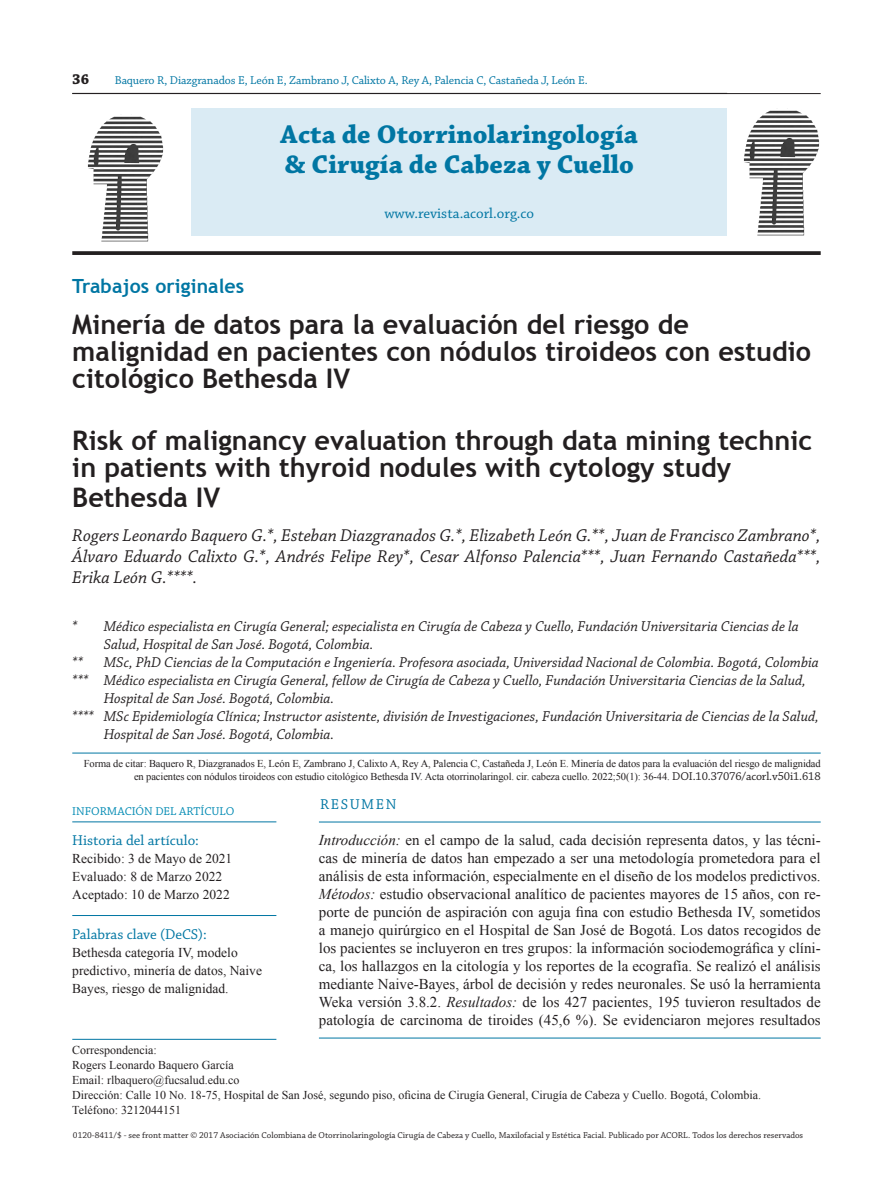
<style>
.page{position:relative;width:893px;height:1191px;background:#fff}
.page>*{position:absolute;margin:0;border:0;box-sizing:border-box;transform-origin:0 0}
.TITULO_CAPITULOS_SEC{font:700 27px/27px "Trebuchet MS";color:#231f20}
.TITULO_PAGINA_CREDIT{font:700 27px "Chaparral Pro";color:#0076a3}
.TITULO_SECCION{font:700 19.5px "Trebuchet MS";letter-spacing:.005em;color:#0076a3}
.AUTOR_NOMBRE{font:italic 18px/21px "Chaparral Pro";color:#231f20;text-align:justify}
.TEXTO_GENERAL{font:15px/18px "Times New Roman";color:#231f20;text-align:justify}
.AUTOR_DATOS{font:italic 15px/18px "Chaparral Pro";color:#231f20}
.PALABRA_CLAVE{font:15px "Chaparral Pro";color:#0076a3}
.TITULO_PAGINA_CREDIT-2{font:15px "Chaparral Pro";color:#0076a3}
.TITULO_REFERENCIAS{font:15px "Chaparral Pro";letter-spacing:.105em;color:#0076a3}
.t1{font:700 15px "Chaparral Pro";color:#231f20}
.TEXTO_PALABRA_CLAVE{font:13.5px/18px "Times New Roman";color:#231f20}
.NOTAS_SIN{font:12px "Times New Roman";color:#231f20}
.t2{font:12px "Chaparral Pro";letter-spacing:-.01em;color:#0076a3}
.NOTAS{font:12px "Chaparral Pro";color:#008ab3}
.FUENTE{font:10.5px/13.5px "Times New Roman";letter-spacing:-.01em;color:#231f20;text-align:right}
.t3{font:9px "Chaparral Pro";color:#231f20}
.s1{font-family:"Chaparral Pro";font-size:12px}
.s2{font-style:italic}
</style>
<div class="page">
<hr style="left:72px;top:93px;width:749px;height:1px;background:#231f20">
<hr style="left:319px;top:821px;width:502px;height:1px;background:#0076a3">
<div style="left:191px;top:108px;width:536px;height:128px;background:#daebf4"></div>
<img style="left:743px;top:110px;width:77px;height:125px">
<svg style="left:72px;top:251px;width:749px;height:4px;background:#302c2d"></svg>
<hr style="left:72px;top:821px;width:204px;height:1px;background:#0076a3">
<hr style="left:72px;top:915px;width:204px;height:1px;background:#0076a3">
<hr style="left:319px;top:1037px;width:502px;height:1px;background:#0076a3">
<hr style="left:72px;top:753px;width:749px;height:1px;background:#0076a3">
<hr style="left:72px;top:1039px;width:204px;height:1px;background:#0076a3">
<img style="left:87px;top:116px;width:77px;height:126px">
<p class="t1" style="left:72px;top:71px;width:18px">36</p>
<p class="t2" style="left:115px;top:74px;width:474px">Baquero R, Diazgranados E, León E, Zambrano J, Calixto A, Rey A, Palencia C, Castañeda J, León E.</p>
<p class="TITULO_PAGINA_CREDIT" style="left:281px;top:119px;width:359px">Acta de Otorrinolaringología</p>
<p class="TITULO_PAGINA_CREDIT" style="left:285px;top:149px;width:350px">&amp; Cirugía de Cabeza y Cuello</p>
<p class="TITULO_PAGINA_CREDIT-2" style="left:384px;top:205px;width:151px">www.revista.acorl.org.co</p>
<p class="TITULO_SECCION" style="left:72px;top:273px;width:174px">Trabajos originales</p>
<p class="TITULO_CAPITULOS_SEC" style="left:72px;top:311px;width:740px">Minería de datos para la evaluación del riesgo de malignidad en pacientes con nódulos tiroideos con estudio citológico Bethesda IV</p>
<p class="TITULO_CAPITULOS_SEC" style="left:72px;top:426px;width:741px">Risk of malignancy evaluation through data mining technic in patients with thyroid nodules with cytology study</p>
<p class="TITULO_CAPITULOS_SEC" style="left:72px;top:483px;width:149px">Bethesda IV</p>
<p class="AUTOR_NOMBRE" style="left:72px;top:525px;width:750px">Rogers Leonardo Baquero G.*, Esteban Diazgranados G.*, Elizabeth León G.**, Juan de Francisco Zambrano*, Álvaro Eduardo Calixto G.*, Andrés Felipe Rey*, Cesar Alfonso Palencia***, Juan Fernando Castañeda***, Erika León G.****.</p>
<p class="AUTOR_DATOS" style="left:104px;top:617px;width:696px;text-indent:-32px">* Médico especialista en Cirugía General; especialista en Cirugía de Cabeza y Cuello, Fundación Universitaria Ciencias de la<br>Salud, Hospital de San José. Bogotá, Colombia.</p>
<p class="AUTOR_DATOS" style="left:72px;top:653px;width:12px">**</p>
<p class="AUTOR_DATOS" style="left:104px;top:653px;width:716px">MSc, PhD Ciencias de la Computación e Ingeniería. Profesora asociada, Universidad Nacional de Colombia. Bogotá, Colombia</p>
<p class="AUTOR_DATOS" style="left:104px;top:671px;width:704px;text-indent:-32px">*** Médico especialista en Cirugía General, fellow de Cirugía de Cabeza y Cuello, Fundación Universitaria Ciencias de la Salud,<br>Hospital de San José. Bogotá, Colombia.</p>
<p class="AUTOR_DATOS" style="left:104px;top:707px;width:717px;text-indent:-32px">**** MSc Epidemiología Clínica; Instructor asistente, división de Investigaciones, Fundación Universitaria de Ciencias de la Salud,<br>Hospital de San José. Bogotá, Colombia.</p>
<p class="FUENTE" style="left:84px;top:756px;width:738px">Forma de citar: Baquero R, Diazgranados E, León E, Zambrano J, Calixto A, Rey A, Palencia C, Castañeda J, León E. Minería de datos para la evaluación del riesgo de malignidad en pacientes con nódulos tiroideos con estudio citológico Bethesda IV. Acta otorrinolaringol. cir. cabeza cuello. 2022;50(1): 36-44. <span class="s1">DOI.10.37076/acorl.v50i1.618</span></p>
<p class="NOTAS" style="left:72px;top:805px;width:164px">INFORMACIÓN DEL ARTÍCULO</p>
<p class="PALABRA_CLAVE" style="left:72px;top:832px;width:128px">Historia del artículo:</p>
<p class="TEXTO_PALABRA_CLAVE" style="left:72px;top:849px;width:162px">Recibido: 3 de Mayo de 2021</p>
<p class="TEXTO_PALABRA_CLAVE" style="left:72px;top:867px;width:151px">Evaluado: 8 de Marzo 2022</p>
<p class="TEXTO_PALABRA_CLAVE" style="left:72px;top:885px;width:159px">Aceptado: 10 de Marzo 2022</p>
<p class="PALABRA_CLAVE" style="left:72px;top:926px;width:136px">Palabras clave (DeCS):</p>
<p class="TEXTO_PALABRA_CLAVE" style="left:72px;top:943px;width:191px">Bethesda categoría IV, modelo predictivo, minería de datos, Naive<br>Bayes, riesgo de malignidad.</p>
<p class="TITULO_REFERENCIAS" style="left:320px;top:796px;width:78px">RESUMEN</p>
<p class="TEXTO_GENERAL" style="left:319px;top:831px;width:503px"><span class="s2">Introducción:</span> en el campo de la salud, cada decisión representa datos, y las técni&shy;cas de minería de datos han empezado a ser una metodología prometedora para el análisis de esta información, especialmente en el diseño de los modelos predictivos.<br><span class="s2">Métodos:</span> estudio observacional analítico de pacientes mayores de 15 años, con re&shy;porte de punción de aspiración con aguja fina con estudio Bethesda IV, sometidos a manejo quirúrgico en el Hospital de San José de Bogotá. Los datos recogidos de los pacientes se incluyeron en tres grupos: la información sociodemográfica y clíni&shy;ca, los hallazgos en la citología y los reportes de la ecografía. Se realizó el análisis mediante Naive-Bayes, árbol de decisión y redes neuronales. Se usó la herramienta Weka versión 3.8.2. <span class="s2">Resultados:</span> de los 427 pacientes, 195 tuvieron resultados de patología de carcinoma de tiroides (45,6 %). Se evidenciaron mejores resultados</p>
<p class="NOTAS_SIN" style="left:72px;top:1042px;width:86px">Correspondencia:</p>
<p class="NOTAS_SIN" style="left:72px;top:1057px;width:163px">Rogers Leonardo Baquero García</p>
<p class="NOTAS_SIN" style="left:72px;top:1072px;width:169px">Email: rlbaquero@fucsalud.edu.co</p>
<p class="NOTAS_SIN" style="left:72px;top:1087px;width:690px">Dirección: Calle 10 No. 18-75, Hospital de San José, segundo piso, oficina de Cirugía General, Cirugía de Cabeza y Cuello. Bogotá, Colombia.</p>
<p class="NOTAS_SIN" style="left:72px;top:1102px;width:110px">Teléfono: 3212044151</p>
<p class="t3" style="left:73px;top:1130px;width:732px">0120-8411/$ - see front matter © 2017 Asociación Colombiana de Otorrinolaringología Cirugía de Cabeza y Cuello, Maxilofacial y Estética Facial. Publicado por ACORL. Todos los derechos reservados</p>
</div>
